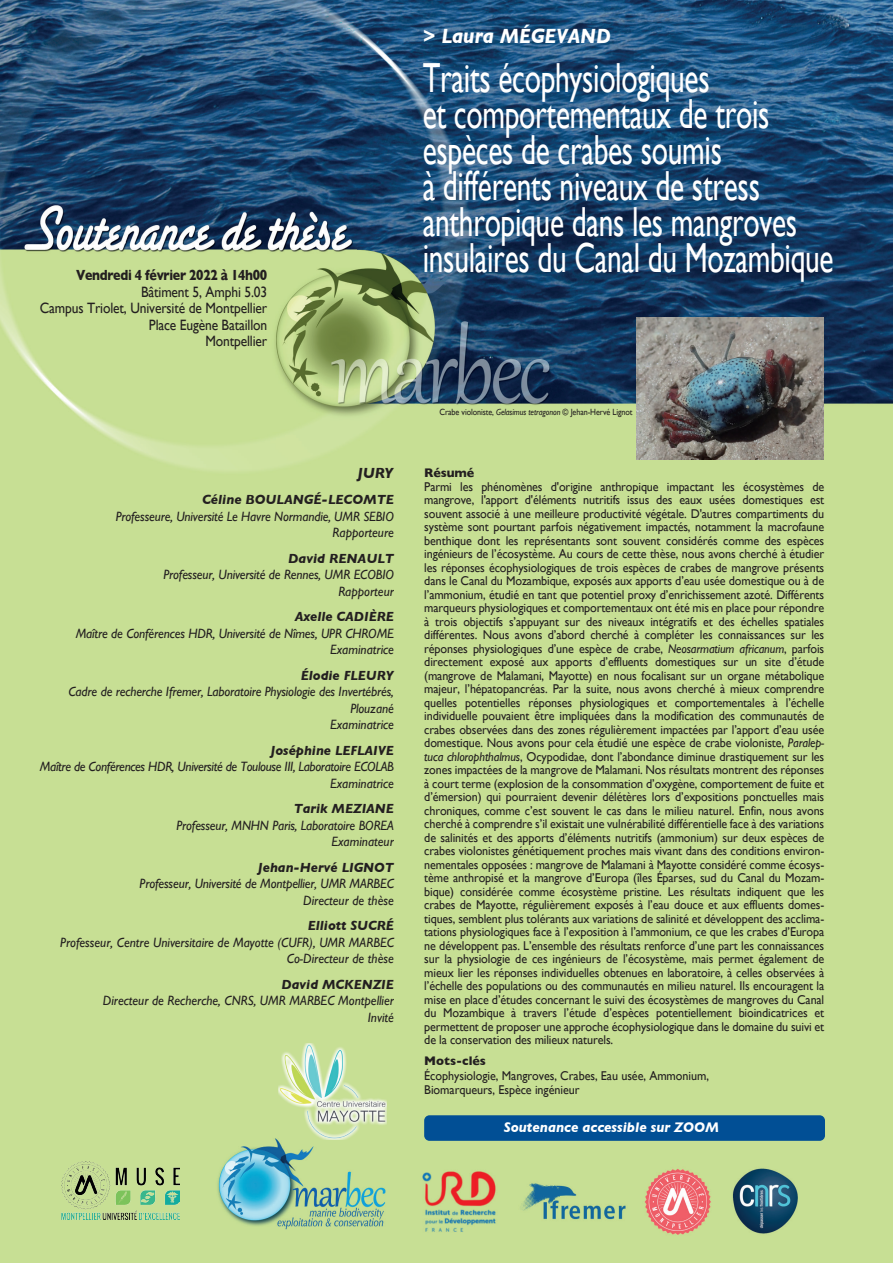
<style>
.page{position:relative;width:893px;height:1263px;background:#fff}
.page>*{position:absolute;margin:0;border:0;box-sizing:border-box;transform-origin:0 0}
.t1{font:42px/36px "Gill Sans";letter-spacing:-.01em;color:#fff;scale:.7 1}
.t2{font:italic 700 21px "Gill Sans";color:#fff;scale:.9 1}
.t3{font:15px/16.5px "Gill Sans";letter-spacing:-.01em;color:#231f20;text-align:right;scale:.9 1}
.t4{font:700 15px "Gill Sans";letter-spacing:-.025em;color:#231f20;scale:.83 1}
.t5{font:italic 700 15px "Gill Sans";color:#231f20}
.t6{font:italic 700 14.25px "Gill Sans";color:#fff;scale:.95 1}
.t7{font:italic 13.5px/16.5px "Gill Sans";letter-spacing:-.01em;color:#231f20;text-align:right}
.t8{font:italic 700 13.5px "Gill Sans";color:#231f20}
.t9{font:12.75px/13.5px "Gill Sans";letter-spacing:-.005em;color:#231f20;text-align:justify;scale:.95 1}
.t10{font:700 12.75px "Gill Sans";color:#231f20}
.t11{font:9px "Gill Sans";letter-spacing:-.01em;color:#231f20;scale:.9 1}
.s1{font-style:italic}
</style>
<div class="page">
<img style="left:0;top:0;width:892px;height:1263px">
<img style="left:62px;top:1161px;width:117px;height:59px">
<img style="left:636px;top:318px;width:187px;height:142px">
<img style="left:278px;top:1044px;width:108px;height:95px">
<div style="left:424px;top:1115px;width:401px;height:26px;background:#014f95;border-radius:5px"></div>
<p class="t4" style="left:76px;top:263px;width:232px">Vendredi 4 février 2022 à 14h00</p>
<p class="t3" style="left:40px;top:283px;width:254px">Bâtiment 5, Amphi 5.03<br>Campus Triolet, Université de Montpellier<br>Place Eugène Bataillon<br>Montpellier</p>
<p class="t5" style="left:357px;top:465px;width:37px">JURY</p>
<p class="t8" style="left:202px;top:492px;width:193px">Céline BOULANGÉ-LECOMTE</p>
<p class="t7" style="left:116px;top:508px;width:280px">Professeure, Université Le Havre Normandie, UMR SEBIO<br>Rapporteure</p>
<p class="t8" style="left:288px;top:551px;width:107px">David RENAULT</p>
<p class="t7" style="left:163px;top:567px;width:232px">Professeur, Université de Rennes, UMR ECOBIO<br>Rapporteur</p>
<p class="t8" style="left:295px;top:609px;width:101px">Axelle CADIÈRE</p>
<p class="t7" style="left:76px;top:625px;width:320px">Maître de Conférences HDR, Université de Nîmes, UPR CHROME<br>Examinatrice</p>
<p class="t8" style="left:301px;top:668px;width:95px">Élodie FLEURY</p>
<p class="t7" style="left:68px;top:684px;width:327px">Cadre de recherche Ifremer, Laboratoire Physiologie des Invertébrés,<br>Plouzané<br>Examinatrice</p>
<p class="t8" style="left:270px;top:743px;width:125px">Joséphine LEFLAIVE</p>
<p class="t7" style="left:40px;top:759px;width:355px">Maître de Conférences HDR, Université de Toulouse III, Laboratoire ECOLAB<br>Examinatrice</p>
<p class="t8" style="left:294px;top:801px;width:102px">Tarik MEZIANE</p>
<p class="t7" style="left:176px;top:817px;width:219px">Professeur, MNHN Paris, Laboratoire BOREA<br>Examinateur</p>
<p class="t8" style="left:258px;top:860px;width:137px">Jehan-Hervé LIGNOT</p>
<p class="t7" style="left:140px;top:876px;width:256px">Professeur, Université de Montpellier, UMR MARBEC<br>Directeur de thèse</p>
<p class="t8" style="left:308px;top:918px;width:88px">Elliott SUCRÉ</p>
<p class="t7" style="left:60px;top:934px;width:335px">Professeur, Centre Universitaire de Mayotte (CUFR), UMR MARBEC<br>Co-Directeur de thèse</p>
<p class="t8" style="left:281px;top:977px;width:114px">David MCKENZIE</p>
<p class="t7" style="left:103px;top:993px;width:292px">Directeur de Recherche, CNRS, UMR MARBEC Montpellier<br>Invité</p>
<h2 class="t2" style="left:423px;top:24px;width:210px">&gt; Laura MÉGEVAND</h2>
<h1 class="t1" style="left:423px;top:59px;width:588px">Traits écophysiologiques<br>et comportementaux de trois espèces de crabes soumis<br>à différents niveaux de stress anthropique dans les mangroves insulaires du Canal du Mozambique</h1>
<p class="t11" style="left:439px;top:407px;width:216px">Crabe violoniste, <span class="s1">Gelasimus tetragonon</span> © Jehan-Hervé Lignot</p>
<p class="t10" style="left:424px;top:463px;width:51px">Résumé</p>
<p class="t9" style="left:424px;top:480px;width:422px">Parmi les phénomènes d'origine anthropique impactant les écosystèmes de mangrove, l'apport d'éléments nutritifs issus des eaux usées domestiques est souvent associé à une meilleure productivité végétale. D'autres compartiments du système sont pourtant parfois négativement impactés, notamment la macrofaune benthique dont les représentants sont souvent considérés comme des espèces ingénieurs de l’écosystème. Au cours de cette thèse, nous avons cherché à étudier les réponses écophysiologiques de trois espèces de crabes de mangrove présents dans le Canal du Mozambique, exposés aux apports d’eau usée domestique ou à de l’ammonium, étudié en tant que potentiel proxy d’enrichissement azoté. Différents marqueurs physiologiques et comportementaux ont été mis en place pour répondre à trois objectifs s’appuyant sur des niveaux intégratifs et des échelles spatiales différentes. Nous avons d’abord cherché à compléter les connaissances sur les réponses physiologiques d’une espèce de crabe, <span class="s1">Neosarmatium africanum</span>, parfois directement exposé aux apports d’effluents domestiques sur un site d’étude (mangrove de Malamani, Mayotte) en nous focalisant sur un organe métabolique majeur, l’hépatopancréas. Par la suite, nous avons cherché à mieux comprendre quelles potentielles réponses physiologiques et comportementales à l’échelle individuelle pouvaient être impliquées dans la modification des communautés de crabes observées dans des zones régulièrement impactées par l’apport d’eau usée domestique. Nous avons pour cela étudié une espèce de crabe violoniste, <span class="s1">Paralep&shy;tuca chlorophthalmus</span>, Ocypodidae, dont l’abondance diminue drastiquement sur les zones impactées de la mangrove de Malamani. Nos résultats montrent des réponses à court terme (explosion de la consommation d’oxygène, comportement de fuite et d’émersion) qui pourraient devenir délétères lors d’expositions ponctuelles mais chroniques, comme c’est souvent le cas dans le milieu naturel. Enfin, nous avons cherché à comprendre s’il existait une vulnérabilité différentielle face à des variations de salinités et des apports d’éléments nutritifs (ammonium) sur deux espèces de crabes violonistes génétiquement proches mais vivant dans des conditions environ&shy;nementales opposées : mangrove de Malamani à Mayotte considéré comme écosys&shy;tème anthropisé et la mangrove d’Europa (îles Éparses, sud du Canal du Mozam&shy;bique) considérée comme écosystème pristine. Les résultats indiquent que les crabes de Mayotte, régulièrement exposés à l’eau douce et aux effluents domes&shy;tiques, semblent plus tolérants aux variations de salinité et développent des acclima&shy;tations physiologiques face à l’exposition à l’ammonium, ce que les crabes d’Europa ne développent pas. L’ensemble des résultats renforce d’une part les connaissances sur la physiologie de ces ingénieurs de l’écosystème, mais permet également de mieux lier les réponses individuelles obtenues en laboratoire, à celles observées à l’échelle des populations ou des communautés en milieu naturel. Ils encouragent la mise en place d’études concernant le suivi des écosystèmes de mangroves du Canal du Mozambique à travers l’étude d’espèces potentiellement bioindicatrices et permettent de proposer une approche écophysiologique dans le domaine du suivi et de la conservation des milieux naturels.</p>
<p class="t10" style="left:424px;top:1051px;width:63px">Mots-clés</p>
<p class="t9" style="left:424px;top:1068px;width:301px;line-height:14.2px">Écophysiologie, Mangroves, Crabes, Eau usée, Ammonium,<br>Biomarqueurs, Espèce ingénieur</p>
<p class="t6" style="left:504px;top:1119px;width:228px">Soutenance accessible sur ZOOM</p>
</div>
